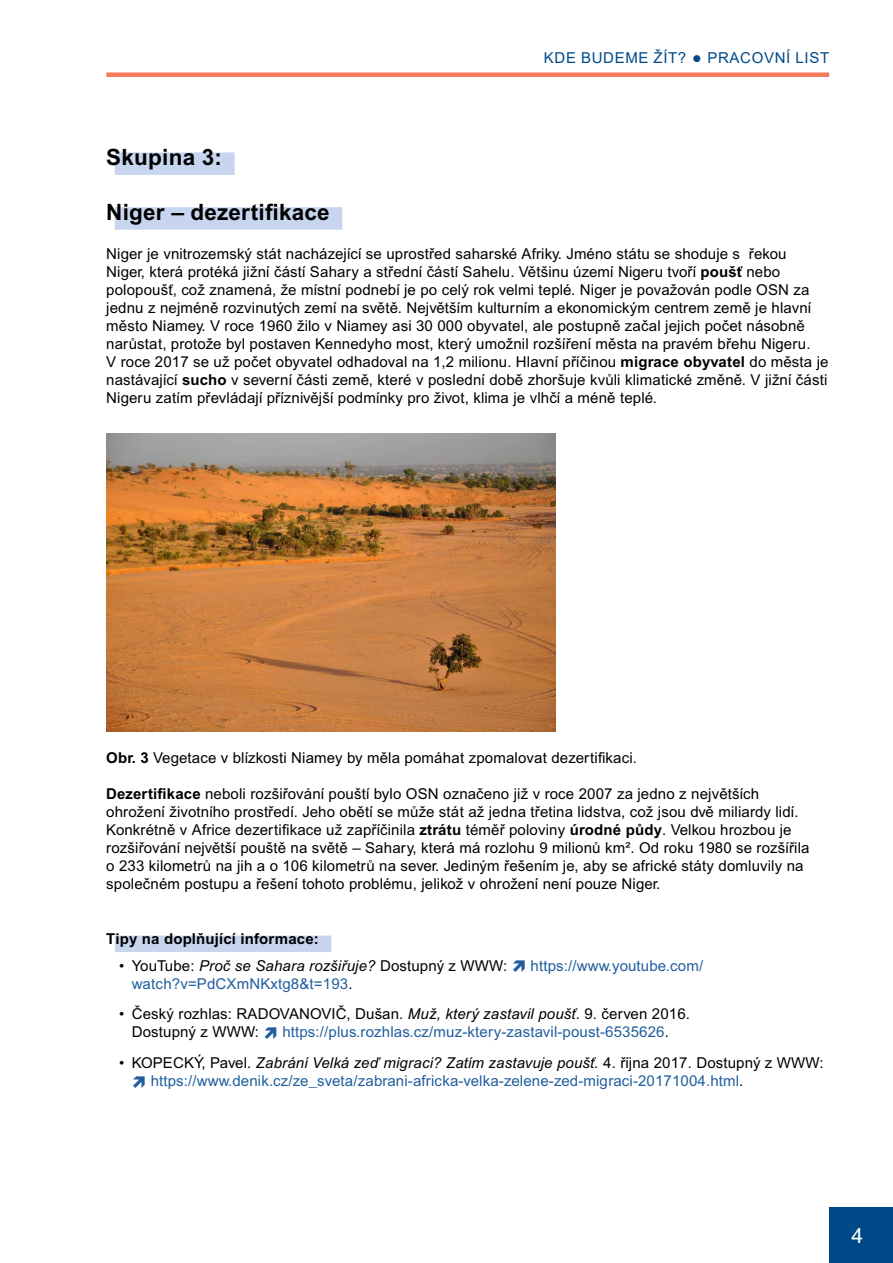
<style>
.page{position:relative;width:893px;height:1263px;background:#fff}
.page>*{position:absolute;margin:0;border:0;box-sizing:border-box;transform-origin:0 0}
.t1{font:700 22.5px "Arial MT Pro";letter-spacing:.01em;color:#000}
.t2{font:21px "Arial MT Pro";color:#fff}
.t3{font:15px/18px "Arial MT Pro";letter-spacing:.01em;color:#000}
.t4{font:15px/18px "Arial MT Pro";letter-spacing:.01em;color:#215e9e}
.t5{font:15px "Arial";letter-spacing:.045em;color:#004989}
.t6{font:700 15px "Arial MT Pro";letter-spacing:.01em;color:#000}
.s1{font-weight:700}
.s2{font-style:italic}
.s3{color:#000}
.s4{font-style:italic;color:#000}
</style>
<div class="page">
<div style="left:829px;top:1207px;width:64px;height:56px;background:#004989"></div>
<div style="left:106px;top:72px;width:723px;height:5px;background:#f47a5c"></div>
<div style="left:115px;top:152px;width:120px;height:23px;background:#c7d6ee"></div>
<div style="left:115px;top:207px;width:227px;height:23px;background:#c7d6ee"></div>
<div style="left:115px;top:935px;width:216px;height:17px;background:#c7d6ee"></div>
<img style="left:106px;top:433px;width:450px;height:299px">
<p class="t5" style="left:544px;top:48px;width:287px">KDE BUDEME ŽÍT? ● PRACOVNÍ LIST</p>
<h1 class="t1" style="left:106px;top:144px;width:117px">Skupina 3:</h1>
<h1 class="t1" style="left:106px;top:199px;width:225px">Niger – dezertifikace</h1>
<p class="t3" style="left:106px;top:246px;width:724px">Niger je vnitrozemský stát nacházející se uprostřed saharské Afriky. Jméno státu se shoduje s řekou Niger, která protéká jižní částí Sahary a střední částí Sahelu. Většinu území Nigeru tvoří <span class="s1">poušť</span> nebo polopoušť, což znamená, že místní podnebí je po celý rok velmi teplé. Niger je považován podle OSN za jednu z nejméně rozvinutých zemí na světě. Největším kulturním a ekonomickým centrem země je hlavní město Niamey. V roce 1960 žilo v Niamey asi 30 000 obyvatel, ale postupně začal jejich počet násobně narůstat, protože byl postaven Kennedyho most, který umožnil rozšíření města na pravém břehu Nigeru.<br>V roce 2017 se už počet obyvatel odhadoval na 1,2 milionu. Hlavní příčinou <span class="s1">migrace obyvatel</span> do města je nastávající <span class="s1">sucho</span> v severní části země, které v poslední době zhoršuje kvůli klimatické změně. V jižní části Nigeru zatím převládají příznivější podmínky pro život, klima je vlhčí a méně teplé.</p>
<p class="t3" style="left:106px;top:750px;width:532px"><span class="s1">Obr. 3</span> Vegetace v blízkosti Niamey by měla pomáhat zpomalovat dezertifikaci.</p>
<p class="t3" style="left:106px;top:786px;width:705px"><span class="s1">Dezertifikace</span> neboli rozšiřování pouští bylo OSN označeno již v roce 2007 za jedno z největších ohrožení životního prostředí. Jeho obětí se může stát až jedna třetina lidstva, což jsou dvě miliardy lidí.<br>Konkrétně v Africe dezertifikace už zapříčinila <span class="s1">ztrátu</span> téměř poloviny <span class="s1">úrodné půdy</span>. Velkou hrozbou je rozšiřování největší pouště na světě – Sahary, která má rozlohu 9 milionů km². Od roku 1980 se rozšířila o 233 kilometrů na jih a o 106 kilometrů na sever. Jediným řešením je, aby se africké státy domluvily na společném postupu a řešení tohoto problému, jelikož v ohrožení není pouze Niger.</p>
<p class="t6" style="left:106px;top:930px;width:214px">Tipy na doplňující informace:</p>
<p class="t3" style="left:119px;top:957px;width:390px">• YouTube: <span class="s2">Proč se Sahara rozšiřuje?</span> Dostupný z WWW:</p>
<p class="t4" style="left:531px;top:957px;width:174px">https://www.youtube.com/</p>
<p class="t4" style="left:132px;top:975px;width:222px">watch?v=PdCXmNKxtg8&amp;t=193<span class="s3">.</span></p>
<p class="t3" style="left:132px;top:1006px;width:560px;text-indent:-13px">• Český rozhlas: RADOVANOVIČ, Dušan. <span class="s2">Muž, který zastavil poušť</span>. 9. červen 2016.<br>Dostupný z WWW:</p>
<p class="t4" style="left:282px;top:1024px;width:388px">https://plus.rozhlas.cz/muz-ktery-zastavil-poust-6535626<span class="s3">.</span></p>
<p class="t4" style="left:151px;top:1054px;width:674px;text-indent:-32px"><span class="s3">• KOPECKÝ, Pavel.</span> <span class="s4">Zabrání Velká zeď migraci? Zatím zastavuje poušť.</span> <span class="s3">4. října 2017. Dostupný z WWW: </span>https://www.denik.cz/ze_sveta/zabrani-africka-velka-zelene-zed-migraci-20171004.html<span class="s3">.</span></p>
<h2 class="t2" style="left:851px;top:1224px;width:13px">4</h2>
</div>
